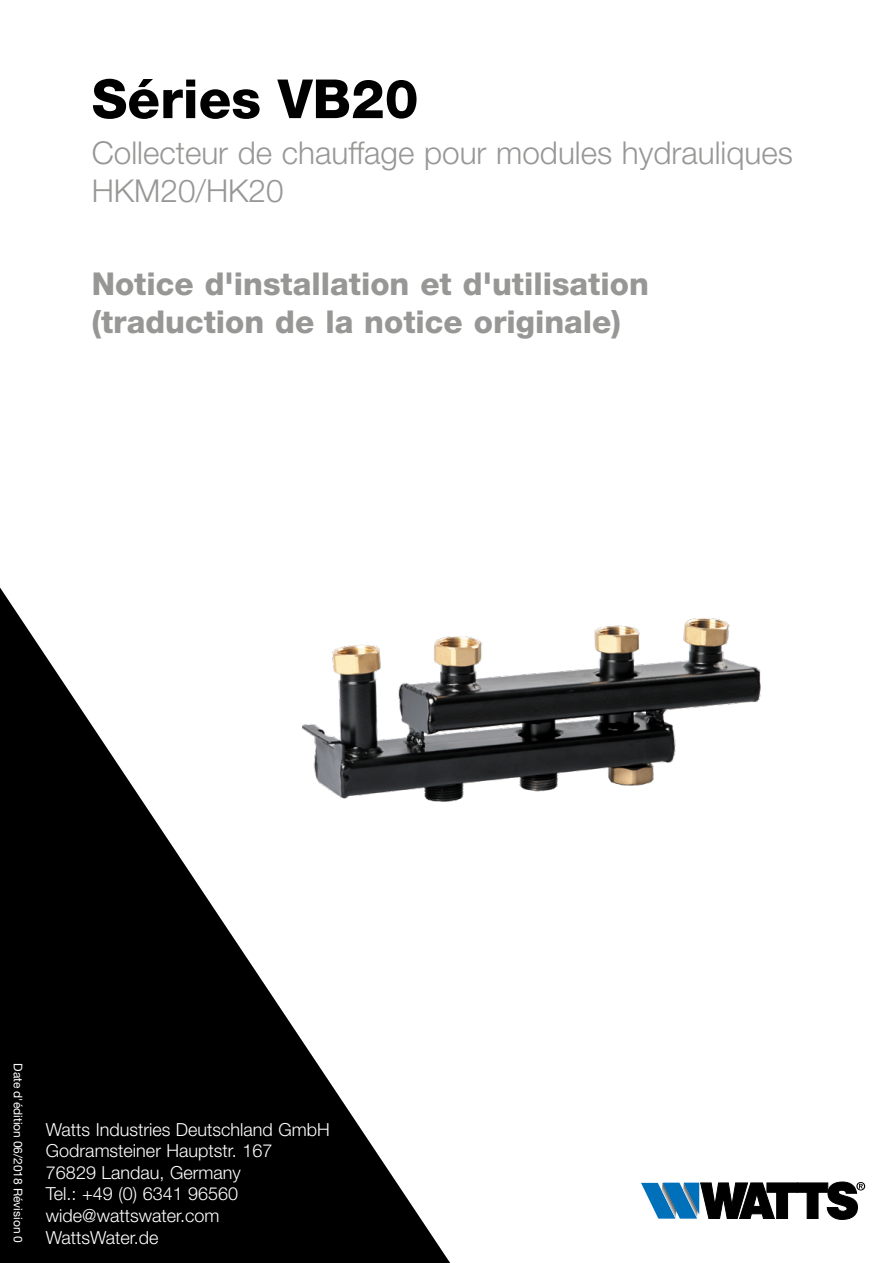
<style>
.page{position:relative;width:893px;height:1263px;background:#fff}
.page>*{position:absolute;margin:0;border:0;box-sizing:border-box;transform-origin:0 0}
.t1{font:800 54px "Helvetica Neue LT Std";color:#000}
.t2{font:800 31.5px/37.8px "Helvetica Neue LT Std";color:#979796}
.t3{font:300 31.5px/37.8px "Helvetica Neue LT Std";color:#979796}
.t4{font:300 18px/21.6px "Helvetica Neue LT Std";color:#fff}
.t5{font:12px "Helvetica Neue LT Std";color:#fff}
</style>
<div class="page">
<svg style="left:0;top:587px;width:450px;height:676px;fill:#000"></svg>
<svg style="left:641px;top:1182px;width:224px;height:37px"></svg>
<img style="left:293px;top:609px;width:468px;height:196px">
<h1 class="t1" style="left:92px;top:67px;width:328px">Séries VB20</h1>
<h2 class="t3" style="left:92px;top:134px;width:703px">Collecteur de chauffage pour modules hydrauliques<br>HKM20/HK20</h2>
<h2 class="t2" style="left:92px;top:265px;width:559px">Notice d'installation et d'utilisation (traduction de la notice originale)</h2>
<p class="t5" style="left:25px;top:1063px;width:181px;rotate:90deg">Date d'édition 06/2018 Révision 0</p>
<p class="t4" style="left:46px;top:1118px;width:285px">Watts Industries Deutschland GmbH<br>Godramsteiner Hauptstr. 167<br>76829 Landau, Germany<br>Tel.: +49 (0) 6341 96560 wide@wattswater.com<br>WattsWater.de</p>
</div>
